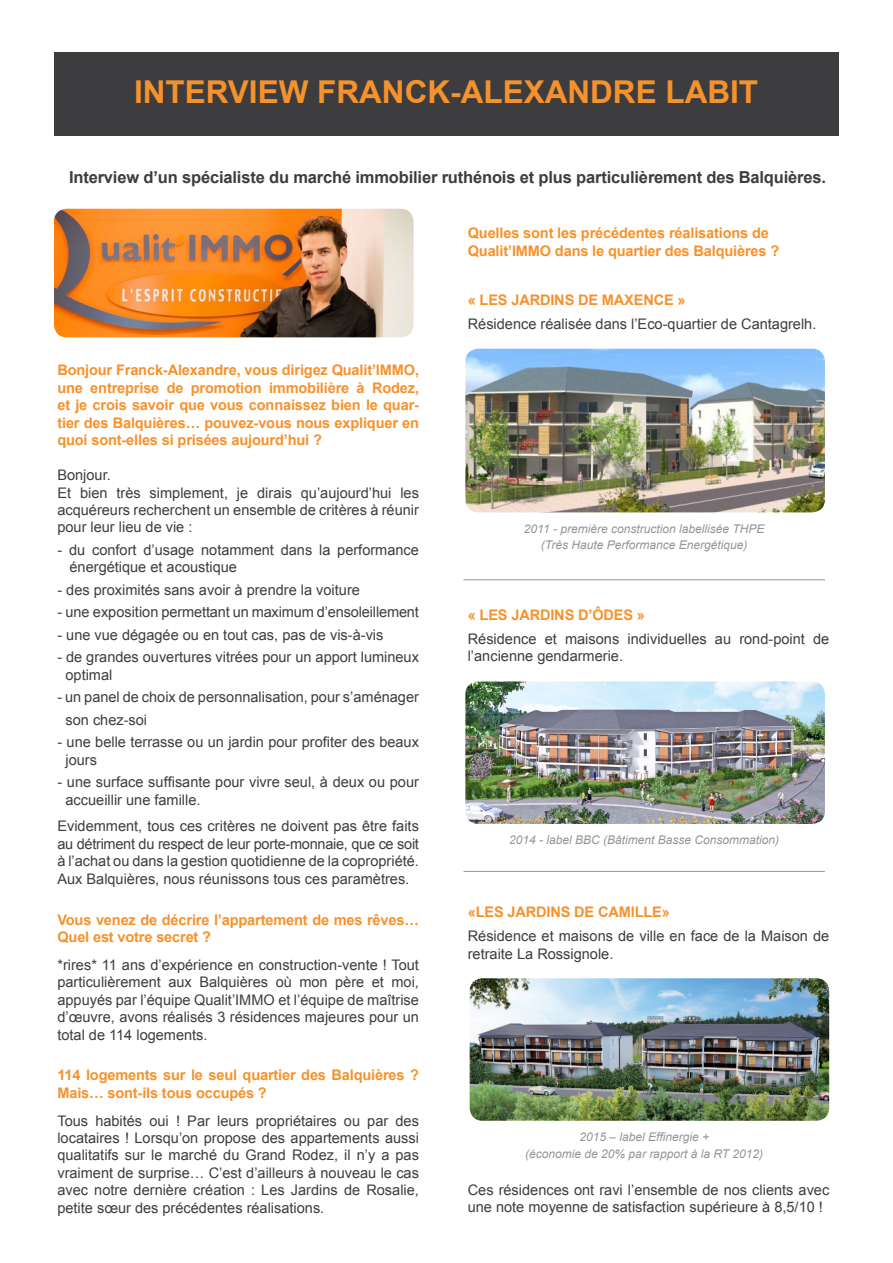
<style>
.page{position:relative;width:893px;height:1263px;background:#fff}
.page>*{position:absolute;margin:0;border:0;box-sizing:border-box;transform-origin:0 0}
.t1{font:700 31.5px "Arial";color:#f6922c}
.t2{font:700 16.5px "Arial";letter-spacing:-.01em;color:#3d3c3f}
.t3{font:14.55px/17.4px "Arial";color:#3d3c3f}
.t4{font:700 14.55px/17.4px "Arial";letter-spacing:-.01em;color:#f6922c}
.t5{font:italic 12px/16.5px "Arial";color:#939598;text-align:center}
</style>
<div class="page">
<div style="left:54px;top:52px;width:785px;height:84px;background:#3d3c3f"></div>
<img style="left:54px;top:209px;width:360px;height:128px">
<img style="left:470px;top:978px;width:359px;height:143px">
<img style="left:465px;top:681px;width:360px;height:143px">
<img style="left:465px;top:349px;width:360px;height:163px">
<hr style="left:463px;top:871px;width:362px;height:1px;background:#939598">
<hr style="left:463px;top:579px;width:362px;height:1px;background:#939598">
<h1 class="t1" style="left:134px;top:71px;width:624px">Interview FRANCK-ALEXANDRE LABIT</h1>
<p class="t2" style="left:69px;top:166px;width:759px">Interview d’un spécialiste du marché immobilier ruthénois et plus particulièrement des Balquières.</p>
<p class="t4" style="left:57px;top:362px;width:363px;text-align:justify">Bonjour Franck-Alexandre, vous dirigez Qualit’IMMO, une entreprise de promotion immobilière à Rodez, et je crois savoir que vous connaissez bien le quar&shy;tier des Balquières… pouvez-vous nous expliquer en quoi sont-elles si prisées aujourd’hui ?</p>
<p class="t3" style="left:57px;top:466px;width:363px">Bonjour.<br>Et bien très simplement, je dirais qu’aujourd’hui les acquéreurs recherchent un ensemble de critères à réunir pour leur lieu de vie :</p>
<p class="t3" style="left:70px;top:541px;width:351px;text-indent:-12px">- du confort d’usage notamment dans la performance énergétique et acoustique</p>
<p class="t3" style="left:57px;top:581px;width:304px">- des proximités sans avoir à prendre la voiture</p>
<p class="t3" style="left:57px;top:604px;width:363px">- une exposition permettant un maximum d’ensoleillement</p>
<p class="t3" style="left:57px;top:626px;width:328px">- une vue dégagée ou en tout cas, pas de vis-à-vis</p>
<p class="t3" style="left:65px;top:649px;width:355px;text-indent:-8px">- de grandes ouvertures vitrées pour un apport lumineux optimal</p>
<p class="t3" style="left:65px;top:686px;width:355px;line-height:22.5px;text-indent:-8px">- un panel de choix de personnalisation, pour s’aménager son chez-soi</p>
<p class="t3" style="left:65px;top:734px;width:355px;text-indent:-8px">- une belle terrasse ou un jardin pour profiter des beaux jours</p>
<p class="t3" style="left:65px;top:774px;width:355px;text-indent:-8px">- une surface suffisante pour vivre seul, à deux ou pour accueillir une famille.</p>
<p class="t3" style="left:57px;top:818px;width:363px;text-align:justify">Evidemment, tous ces critères ne doivent pas être faits au détriment du respect de leur porte-monnaie, que ce soit à l’achat ou dans la gestion quotidienne de la copropriété.<br>Aux Balquières, nous réunissons tous ces paramètres.</p>
<p class="t4" style="left:57px;top:911px;width:363px">Vous venez de décrire l’appartement de mes rêves…<br>Quel est votre secret ?</p>
<p class="t3" style="left:57px;top:956px;width:363px;text-align:justify">*rires* 11 ans d’expérience en construction-vente ! Tout particulièrement aux Balquières où mon père et moi, appuyés par l’équipe Qualit’IMMO et l’équipe de maîtrise d’œuvre, avons réalisés 3 résidences majeures pour un total de 114 logements.</p>
<p class="t4" style="left:57px;top:1067px;width:363px">114 logements sur le seul quartier des Balquières ?<br>Mais… sont-ils tous occupés ?</p>
<p class="t3" style="left:57px;top:1112px;width:363px;text-align:justify">Tous habités oui ! Par leurs propriétaires ou par des locataires ! Lorsqu’on propose des appartements aussi qualitatifs sur le marché du Grand Rodez, il n’y a pas vraiment de surprise… C’est d’ailleurs à nouveau le cas avec notre dernière création : Les Jardins de Rosalie, petite sœur des précédentes réalisations.</p>
<p class="t4" style="left:468px;top:225px;width:313px">Quelles sont les précédentes réalisations de<br>Qualit’IMMO dans le quartier des Balquières ?</p>
<p class="t4" style="left:468px;top:292px;width:219px">« Les Jardi ns de Maxence »</p>
<p class="t3" style="left:468px;top:316px;width:350px">Résidence réalisée dans l’Eco-quartier de Cantagrelh.</p>
<p class="t5" style="left:524px;top:520px;width:242px">2011 - première construction labellisée THPE (Très Haute Performance Energétique)</p>
<p class="t4" style="left:468px;top:606px;width:179px">« Les Jardi ns d’Ôdes »</p>
<p class="t3" style="left:468px;top:630px;width:363px">Résidence et maisons individuelles au rond-point de l’ancienne gendarmerie.</p>
<p class="t5" style="left:509px;top:832px;width:272px">2014 - label BBC (Bâtiment Basse Consommation)</p>
<p class="t4" style="left:468px;top:904px;width:204px">«LES JARDINS DE CAMILLE»</p>
<p class="t3" style="left:468px;top:927px;width:363px">Résidence et maisons de ville en face de la Maison de retraite La Rossignole.</p>
<p class="t5" style="left:525px;top:1129px;width:239px">2015 – label Effinergie +<br>(économie de 20% par rapport à la RT 2012)</p>
<p class="t3" style="left:468px;top:1181px;width:363px">Ces résidences ont ravi l’ensemble de nos clients avec une note moyenne de satisfaction supérieure à 8,5/10 !</p>
</div>
